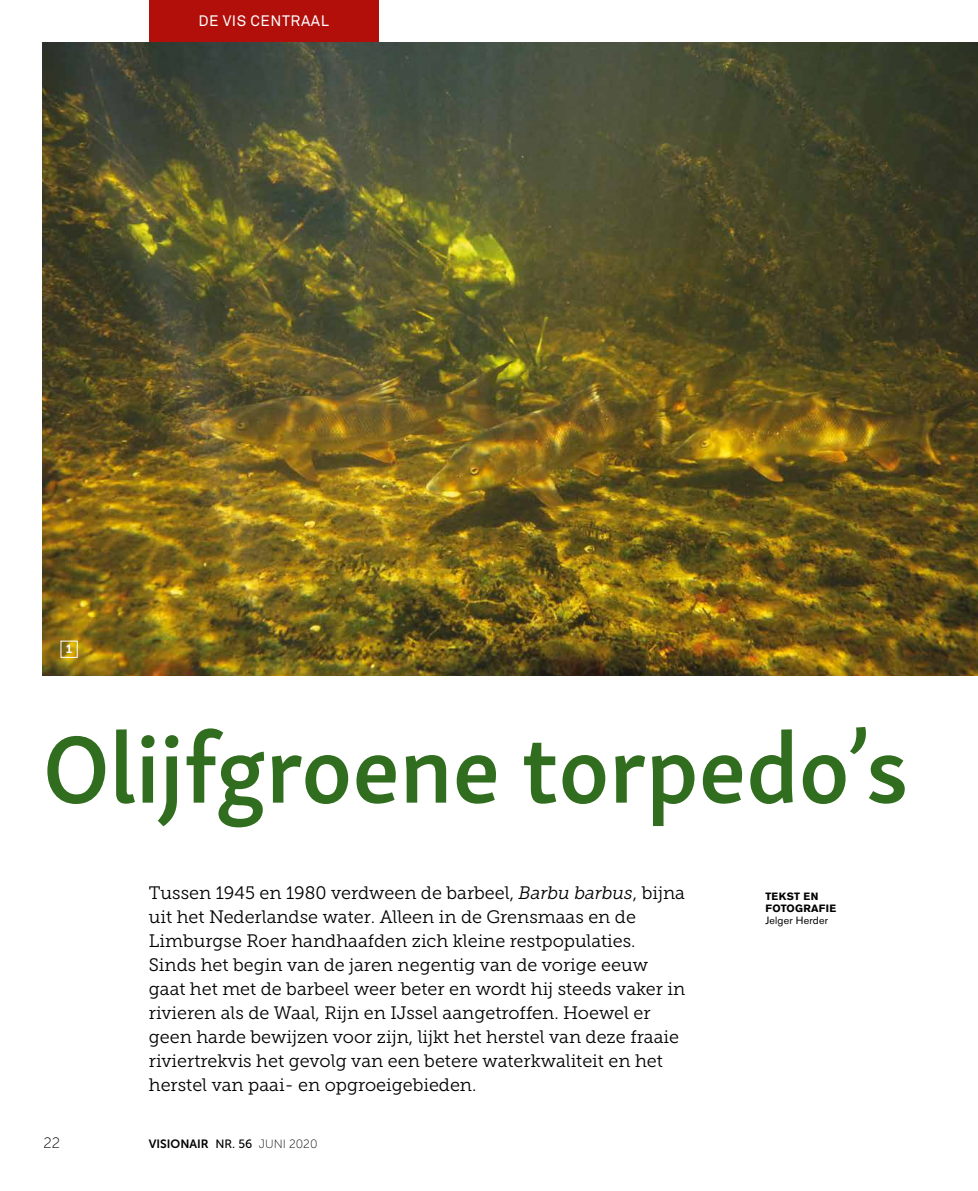
<style>
.page{position:relative;width:978px;height:1191px;background:#fff}
.page>*{position:absolute;margin:0;border:0;box-sizing:border-box;transform-origin:0 0}
.t1{font:600 97.5px "Skolar Sans";letter-spacing:-.01em;color:#316d1e}
.t2{font:18px/24px "Museo Slab 300";color:#000}
.t3{font:15px "Akkurat";letter-spacing:.035em;color:#fff}
.t4{font:15px "Museo Sans 100";color:#000}
.t5{font:12px "Museo Sans 700";color:#000}
.t6{font:12px "Museo Slab 700";color:#fff}
.t7{font:700 10.5px/12px "Akzidenz Grotesk BE";letter-spacing:.02em;color:#000}
.t8{font:10.5px "Akzidenz Grotesk BE";letter-spacing:.02em;color:#000}
.s1{font-style:italic}
.s2{font-family:"Museo Sans 500"}
.s3{font-family:"Museo Sans 100"}
</style>
<div class="page">
<div style="left:149px;top:0;width:229px;height:43px;background:#b20f0a"></div>
<img style="left:43px;top:43px;width:935px;height:632px">
<div style="left:61px;top:640px;width:17px;height:18px;border:1px solid #fff"></div>
<p class="t3" style="left:198px;top:12px;width:132px">DE VIS CENTRAAL</p>
<p class="t6" style="left:66px;top:642px;width:8px">1</p>
<h1 class="t1" style="left:43px;top:692px;width:868px">Olijfgroene torpedo’s</h1>
<p class="t2" style="left:149px;top:880px;width:538px">Tussen 1945 en 1980 verdween de barbeel, <span class="s1">Barbu barbus</span>, bijna uit het Nederlandse water. Alleen in de Grensmaas en de Limburgse Roer handhaafden zich kleine restpopulaties.<br>Sinds het begin van de jaren negentig van de vorige eeuw gaat het met de barbeel weer beter en wordt hij steeds vaker in rivieren als de Waal, Rijn en IJssel aangetroffen. Hoewel er geen harde bewijzen voor zijn, lijkt het herstel van deze fraaie riviertrekvis het gevolg van een betere waterkwaliteit en het herstel van paai- en opgroeigebieden.</p>
<p class="t7" style="left:765px;top:890px;width:73px">TEKST EN<br>FOTOGRAFIE</p>
<p class="t8" style="left:765px;top:913px;width:64px">Jelger Herder</p>
<p class="t4" style="left:44px;top:1135px;width:18px">22</p>
<p class="t5" style="left:149px;top:1137px;width:170px">VISIONAIR <span class="s2">NR. 56</span> <span class="s3">JUNI 2020</span></p>
</div>
